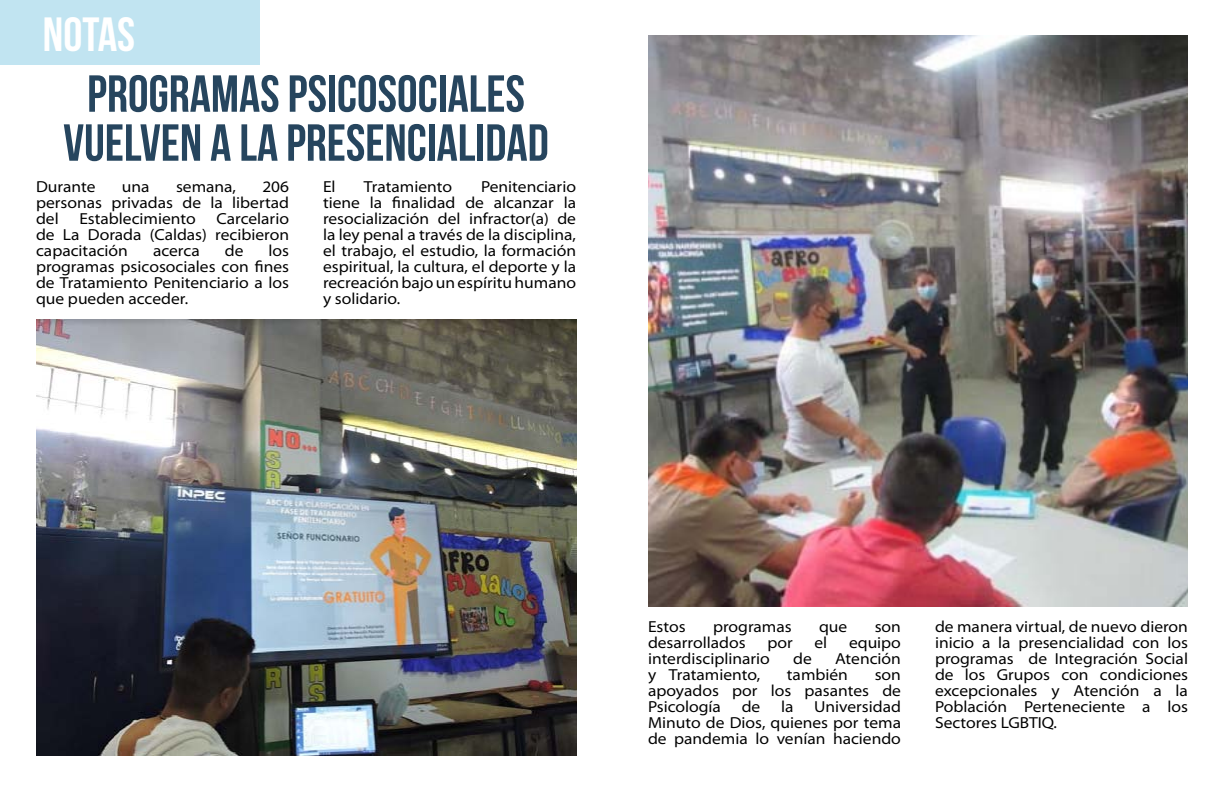
<style>
.page{position:relative;width:1224px;height:792px;background:#fff}
.page>*{position:absolute;margin:0;border:0;box-sizing:border-box;transform-origin:0 0}
.t1{font:700 52px/49px "Bebas Neue";color:#26455e;text-align:center}
.t2{font:700 48px "Bebas Neue";color:#fff}
.t3{font:semi-expanded 16px/16px "Myriad Pro";color:#000;text-align:justify}
</style>
<div class="page">
<div style="left:0;top:0;width:260px;height:64px;background:#c1e4f1"></div>
<img style="left:36px;top:319px;width:540px;height:437px">
<img style="left:648px;top:36px;width:540px;height:571px">
<h2 class="t2" style="left:43px;top:8px;width:94px">NOTAS</h2>
<h1 class="t1" style="left:63px;top:69px;width:487px">PROGRAMAS PSICOSOCIALES<br>VUELVEN A LA PRESENCIALIDAD</h1>
<p class="t3" style="left:36px;top:179px;width:61px">Durante</p>
<p class="t3" style="left:122px;top:179px;width:29px">una</p>
<p class="t3" style="left:176px;top:179px;width:61px">semana,</p>
<p class="t3" style="left:36px;top:179px;width:255px;text-indent:226px">206 personas privadas de la libertad del</p>
<p class="t3" style="left:36px;top:211px;width:255px;text-indent:180px">Carcelario de La Dorada (Caldas) recibieron capacitación</p>
<p class="t3" style="left:79px;top:211px;width:118px">Establecimiento</p>
<p class="t3" style="left:36px;top:243px;width:255px;text-indent:232px">los programas psicosociales con fines de Tratamiento Penitenciario a los que pueden acceder.</p>
<p class="t3" style="left:153px;top:243px;width:48px">acerca</p>
<p class="t3" style="left:225px;top:243px;width:20px">de</p>
<p class="t3" style="left:323px;top:179px;width:14px">El</p>
<p class="t3" style="left:364px;top:179px;width:90px">Tratamiento</p>
<p class="t3" style="left:323px;top:179px;width:255px;text-indent:158px">Penitenciario tiene la finalidad de alcanzar la resocialización del infractor(a) de la ley penal a través de la disciplina, el trabajo, el estudio, la formación espiritual, la cultura, el deporte y la recreación bajo un espíritu humano y solidario.</p>
<p class="t3" style="left:648px;top:619px;width:39px">Estos</p>
<p class="t3" style="left:713px;top:619px;width:80px">programas</p>
<p class="t3" style="left:819px;top:619px;width:30px">que</p>
<p class="t3" style="left:875px;top:619px;width:28px">son</p>
<p class="t3" style="left:648px;top:635px;width:99px">desarrollados</p>
<p class="t3" style="left:767px;top:635px;width:27px">por</p>
<p class="t3" style="left:815px;top:635px;width:14px">el</p>
<p class="t3" style="left:849px;top:635px;width:53px">equipo</p>
<p class="t3" style="left:648px;top:651px;width:123px">interdisciplinario</p>
<p class="t3" style="left:793px;top:651px;width:20px">de</p>
<p class="t3" style="left:835px;top:651px;width:67px">Atención</p>
<p class="t3" style="left:648px;top:667px;width:114px">y Tratamiento,</p>
<p class="t3" style="left:787px;top:667px;width:63px">también</p>
<p class="t3" style="left:648px;top:667px;width:255px;text-indent:227px">son apoyados por los pasantes de Psicología</p>
<p class="t3" style="left:648px;top:699px;width:255px;text-indent:166px">Universidad Minuto de Dios, quienes por tema de pandemia lo venían haciendo</p>
<p class="t3" style="left:742px;top:699px;width:20px">de</p>
<p class="t3" style="left:781px;top:699px;width:14px">la</p>
<p class="t3" style="left:935px;top:619px;width:255px">de manera virtual, de nuevo dieron inicio a la presencialidad con los programas de Integración Social de los Grupos con condiciones excepcionales y Atención a la Población Perteneciente a los Sectores LGBTIQ.</p>
</div>
